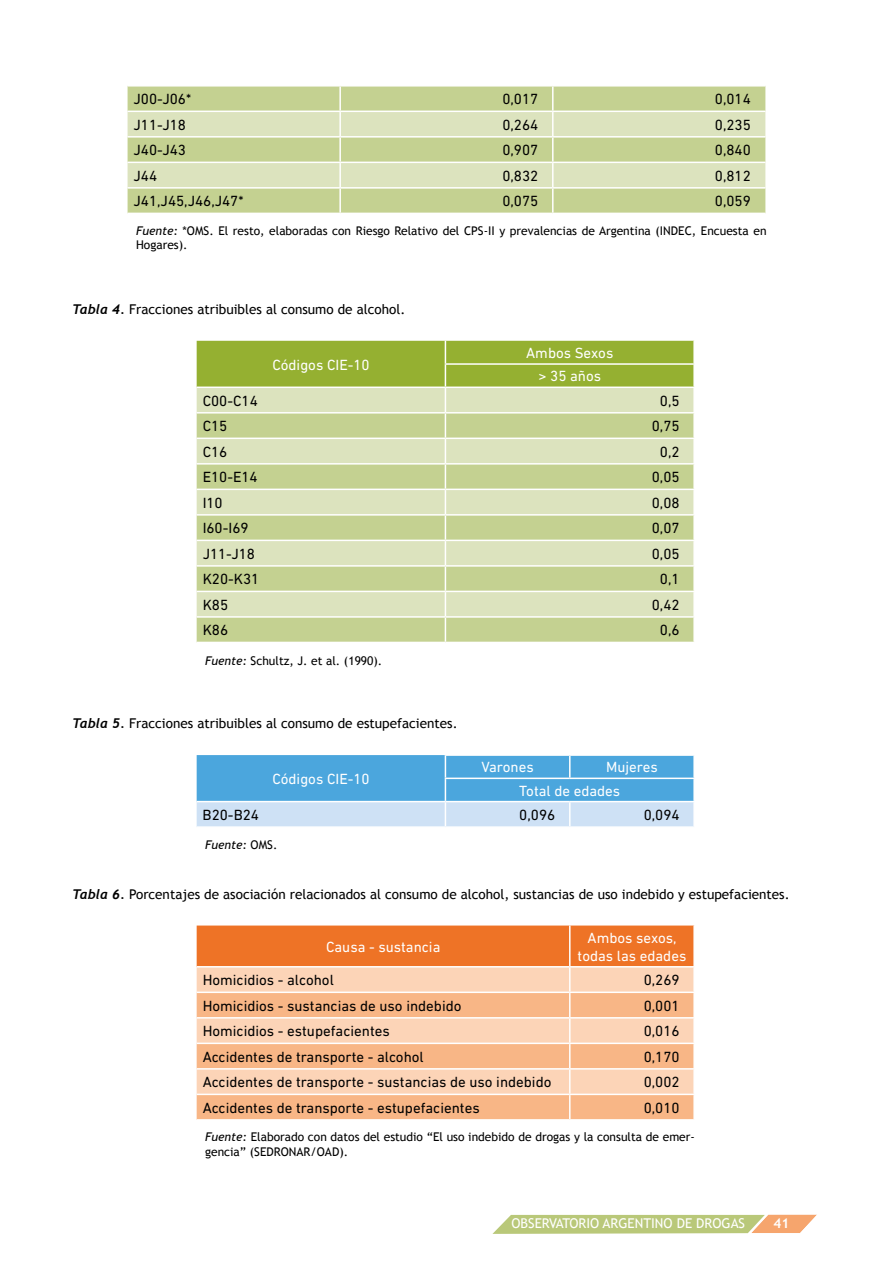
<style>
.page{position:relative;width:893px;height:1263px;background:#fff}
.page>*{position:absolute;margin:0;border:0;box-sizing:border-box;transform-origin:0 0}
.t1{font:15px "DIN Next LT Pro";color:#000}
.t2{font:15px/23.2px "DIN Next LT Pro";color:#fff;text-align:center}
.t3{font:13.5px "Trebuchet MS";color:#000}
.t4{font:13.5px "Trebuchet MS";color:#fff}
.t5{font:700 13.5px "Trebuchet MS";color:#fff}
.t6{font:12px/14.4px "Trebuchet MS";color:#000}
.t7{font:italic 12px "Trebuchet MS";color:#000}
.s1{font-style:italic}
.s2{font-family:"Trebuchet";font-weight:700;font-style:italic}
.s3{font-style:normal}
</style>
<div class="page">
<svg style="left:492px;top:1214px;width:325px;height:20px;background:#caca89"></svg>
<svg style="left:197px;top:341px;width:497px;height:301px;background:#c9d59a"></svg>
<hr style="left:693px;top:341px;width:2px;height:22px;background:#fff">
<hr style="left:693px;top:365px;width:2px;height:21px;background:#fff">
<hr style="left:693px;top:388px;width:2px;height:24px;background:#fff">
<hr style="left:693px;top:414px;width:2px;height:24px;background:#fff">
<hr style="left:693px;top:439px;width:2px;height:24px;background:#fff">
<hr style="left:693px;top:465px;width:2px;height:24px;background:#fff">
<hr style="left:693px;top:490px;width:2px;height:24px;background:#fff">
<hr style="left:693px;top:516px;width:2px;height:24px;background:#fff">
<hr style="left:693px;top:541px;width:2px;height:24px;background:#fff">
<hr style="left:693px;top:567px;width:2px;height:24px;background:#fff">
<hr style="left:693px;top:592px;width:2px;height:24px;background:#fff">
<hr style="left:693px;top:618px;width:2px;height:24px;background:#fff">
<div style="left:197px;top:925px;width:496px;height:41px;background:#ee7326"></div>
<div style="left:197px;top:967px;width:496px;height:24px;background:#fcd4b7"></div>
<svg style="left:197px;top:993px;width:496px;height:126px;background:#f9c29a"></svg>
<hr style="left:569px;top:925px;width:2px;height:41px;background:#fff">
<hr style="left:569px;top:967px;width:2px;height:24px;background:#fff">
<hr style="left:569px;top:993px;width:2px;height:24px;background:#fff">
<hr style="left:197px;top:1017px;width:373px;height:1px;background:#fff">
<hr style="left:570px;top:1017px;width:125px;height:1px;background:#fff">
<hr style="left:569px;top:1018px;width:2px;height:24px;background:#fff">
<hr style="left:197px;top:1042px;width:373px;height:2px;background:#fff">
<hr style="left:570px;top:1042px;width:125px;height:2px;background:#fff">
<hr style="left:569px;top:1044px;width:2px;height:24px;background:#fff">
<hr style="left:197px;top:1068px;width:373px;height:1px;background:#fff">
<hr style="left:570px;top:1068px;width:125px;height:1px;background:#fff">
<hr style="left:569px;top:1069px;width:2px;height:24px;background:#fff">
<hr style="left:197px;top:1093px;width:373px;height:2px;background:#fff">
<hr style="left:570px;top:1093px;width:125px;height:2px;background:#fff">
<hr style="left:569px;top:1095px;width:2px;height:24px;background:#fff">
<svg style="left:197px;top:755px;width:497px;height:71px;background:#7dbce6"></svg>
<hr style="left:570px;top:801px;width:125px;height:1px;background:#fff">
<hr style="left:569px;top:756px;width:2px;height:21px;background:#fff">
<hr style="left:693px;top:779px;width:2px;height:22px;background:#fff">
<hr style="left:569px;top:802px;width:2px;height:24px;background:#fff">
<hr style="left:693px;top:802px;width:2px;height:24px;background:#fff">
<div style="left:128px;top:87px;width:637px;height:126px;background:#c4d191"></div>
<svg style="left:128px;top:112px;width:637px;height:75px;background:#d4ddaf"></svg>
<hr style="left:339px;top:87px;width:2px;height:24px;background:#fff">
<hr style="left:128px;top:111px;width:212px;height:1px;background:#fff">
<hr style="left:340px;top:111px;width:213px;height:1px;background:#fff">
<hr style="left:339px;top:112px;width:2px;height:24px;background:#fff">
<hr style="left:553px;top:111px;width:212px;height:1px;background:#fff">
<hr style="left:128px;top:136px;width:212px;height:2px;background:#fff">
<hr style="left:340px;top:136px;width:213px;height:2px;background:#fff">
<hr style="left:339px;top:138px;width:2px;height:24px;background:#fff">
<hr style="left:553px;top:136px;width:212px;height:2px;background:#fff">
<hr style="left:128px;top:162px;width:212px;height:1px;background:#fff">
<hr style="left:340px;top:162px;width:213px;height:1px;background:#fff">
<hr style="left:339px;top:163px;width:2px;height:24px;background:#fff">
<hr style="left:553px;top:162px;width:212px;height:1px;background:#fff">
<hr style="left:128px;top:187px;width:212px;height:2px;background:#fff">
<hr style="left:340px;top:187px;width:213px;height:2px;background:#fff">
<hr style="left:339px;top:189px;width:2px;height:24px;background:#fff">
<hr style="left:553px;top:187px;width:212px;height:2px;background:#fff">
<hr style="left:552px;top:87px;width:2px;height:24px;background:#fff">
<hr style="left:552px;top:112px;width:2px;height:24px;background:#fff">
<hr style="left:552px;top:138px;width:2px;height:24px;background:#fff">
<hr style="left:552px;top:163px;width:2px;height:24px;background:#fff">
<hr style="left:552px;top:189px;width:2px;height:24px;background:#fff">
<p class="t1" style="left:134px;top:90px;width:59px">J00-J06*</p>
<p class="t1" style="left:502px;top:90px;width:37px">0,017</p>
<p class="t1" style="left:715px;top:90px;width:37px">0,014</p>
<p class="t1" style="left:134px;top:116px;width:54px">J11-J18</p>
<p class="t1" style="left:502px;top:116px;width:37px">0,264</p>
<p class="t1" style="left:715px;top:116px;width:37px">0,235</p>
<p class="t1" style="left:134px;top:141px;width:54px">J40-J43</p>
<p class="t1" style="left:502px;top:141px;width:37px">0,907</p>
<p class="t1" style="left:715px;top:141px;width:37px">0,840</p>
<p class="t1" style="left:134px;top:167px;width:25px">J44</p>
<p class="t1" style="left:502px;top:167px;width:37px">0,832</p>
<p class="t1" style="left:715px;top:167px;width:37px">0,812</p>
<p class="t1" style="left:134px;top:192px;width:111px">J41,J45,J46,J47*</p>
<p class="t1" style="left:502px;top:192px;width:37px">0,075</p>
<p class="t1" style="left:715px;top:192px;width:37px">0,059</p>
<p class="t6" style="left:136px;top:224px;width:632px"><span class="s1">Fuente:</span> *OMS. El resto, elaboradas con Riesgo Relativo del CPS-II y prevalencias de Argentina (INDEC, Encuesta en<br>Hogares).</p>
<p class="t3" style="left:72px;top:301px;width:334px"><span class="s2">Tabla 4.</span> Fracciones atribuibles al consumo de alcohol.</p>
<p class="t2" style="left:272px;top:353px;width:99px">Códigos CIE-10</p>
<p class="t2" style="left:526px;top:341px;width:89px">Ambos Sexos &gt; 35 años</p>
<p class="t1" style="left:203px;top:392px;width:57px">C00-C14</p>
<p class="t1" style="left:660px;top:392px;width:21px">0,5</p>
<p class="t1" style="left:203px;top:417px;width:26px">C15</p>
<p class="t1" style="left:652px;top:417px;width:29px">0,75</p>
<p class="t1" style="left:203px;top:443px;width:26px">C16</p>
<p class="t1" style="left:660px;top:443px;width:21px">0,2</p>
<p class="t1" style="left:203px;top:468px;width:57px">E10-E14</p>
<p class="t1" style="left:652px;top:468px;width:29px">0,05</p>
<p class="t1" style="left:203px;top:494px;width:22px">I10</p>
<p class="t1" style="left:652px;top:494px;width:29px">0,08</p>
<p class="t1" style="left:203px;top:519px;width:47px">I60-I69</p>
<p class="t1" style="left:652px;top:519px;width:29px">0,07</p>
<p class="t1" style="left:203px;top:545px;width:54px">J11-J18</p>
<p class="t1" style="left:652px;top:545px;width:29px">0,05</p>
<p class="t1" style="left:203px;top:570px;width:58px">K20-K31</p>
<p class="t1" style="left:660px;top:570px;width:21px">0,1</p>
<p class="t1" style="left:203px;top:596px;width:27px">K85</p>
<p class="t1" style="left:652px;top:596px;width:29px">0,42</p>
<p class="t1" style="left:203px;top:621px;width:27px">K86</p>
<p class="t1" style="left:660px;top:621px;width:21px">0,6</p>
<p class="t6" style="left:205px;top:653px;width:179px"><span class="s1">Fuente:</span> Schultz, J. et al. (1990).</p>
<p class="t3" style="left:72px;top:715px;width:387px"><span class="s2">Tabla 5.</span> Fracciones atribuibles al consumo de estupefacientes.</p>
<p class="t2" style="left:272px;top:767px;width:99px">Códigos CIE-10</p>
<p class="t2" style="left:481px;top:755px;width:54px">Varones</p>
<p class="t2" style="left:519px;top:755px;width:140px;text-align:left;text-indent:87px">Mujeres<br>Total de edades</p>
<p class="t1" style="left:203px;top:806px;width:58px">B20-B24</p>
<p class="t1" style="left:519px;top:806px;width:37px">0,096</p>
<p class="t1" style="left:644px;top:806px;width:37px">0,094</p>
<p class="t7" style="left:205px;top:838px;width:74px">Fuente: <span class="s3">OMS.</span></p>
<p class="t3" style="left:72px;top:886px;width:719px"><span class="s2">Tabla 6.</span> Porcentajes de asociación relacionados al consumo de alcohol, sustancias de uso indebido y estupefacientes.</p>
<p class="t2" style="left:326px;top:935px;width:116px">Causa - sustancia</p>
<p class="t2" style="left:578px;top:928px;width:110px;line-height:18px">Ambos sexos, todas las edades</p>
<p class="t1" style="left:203px;top:971px;width:133px">Homicidios - alcohol</p>
<p class="t1" style="left:644px;top:971px;width:37px">0,269</p>
<p class="t1" style="left:203px;top:997px;width:260px">Homicidios - sustancias de uso indebido</p>
<p class="t1" style="left:644px;top:997px;width:37px">0,001</p>
<p class="t1" style="left:203px;top:1022px;width:189px">Homicidios - estupefacientes</p>
<p class="t1" style="left:644px;top:1022px;width:37px">0,016</p>
<p class="t1" style="left:203px;top:1048px;width:223px">Accidentes de transporte - alcohol</p>
<p class="t1" style="left:644px;top:1048px;width:37px">0,170</p>
<p class="t1" style="left:203px;top:1073px;width:350px">Accidentes de transporte - sustancias de uso indebido</p>
<p class="t1" style="left:644px;top:1073px;width:37px">0,002</p>
<p class="t1" style="left:203px;top:1099px;width:279px">Accidentes de transporte - estupefacientes</p>
<p class="t1" style="left:644px;top:1099px;width:37px">0,010</p>
<p class="t6" style="left:205px;top:1130px;width:491px"><span class="s1">Fuente:</span> Elaborado con datos del estudio “El uso indebido de drogas y la consulta de emer&shy;gencia” (SEDRONAR/OAD).</p>
<p class="t4" style="left:511px;top:1215px;width:235px">OBSERVATORIO ARGENTINO DE DROGAS</p>
<p class="t5" style="left:773px;top:1215px;width:17px">41</p>
</div>
